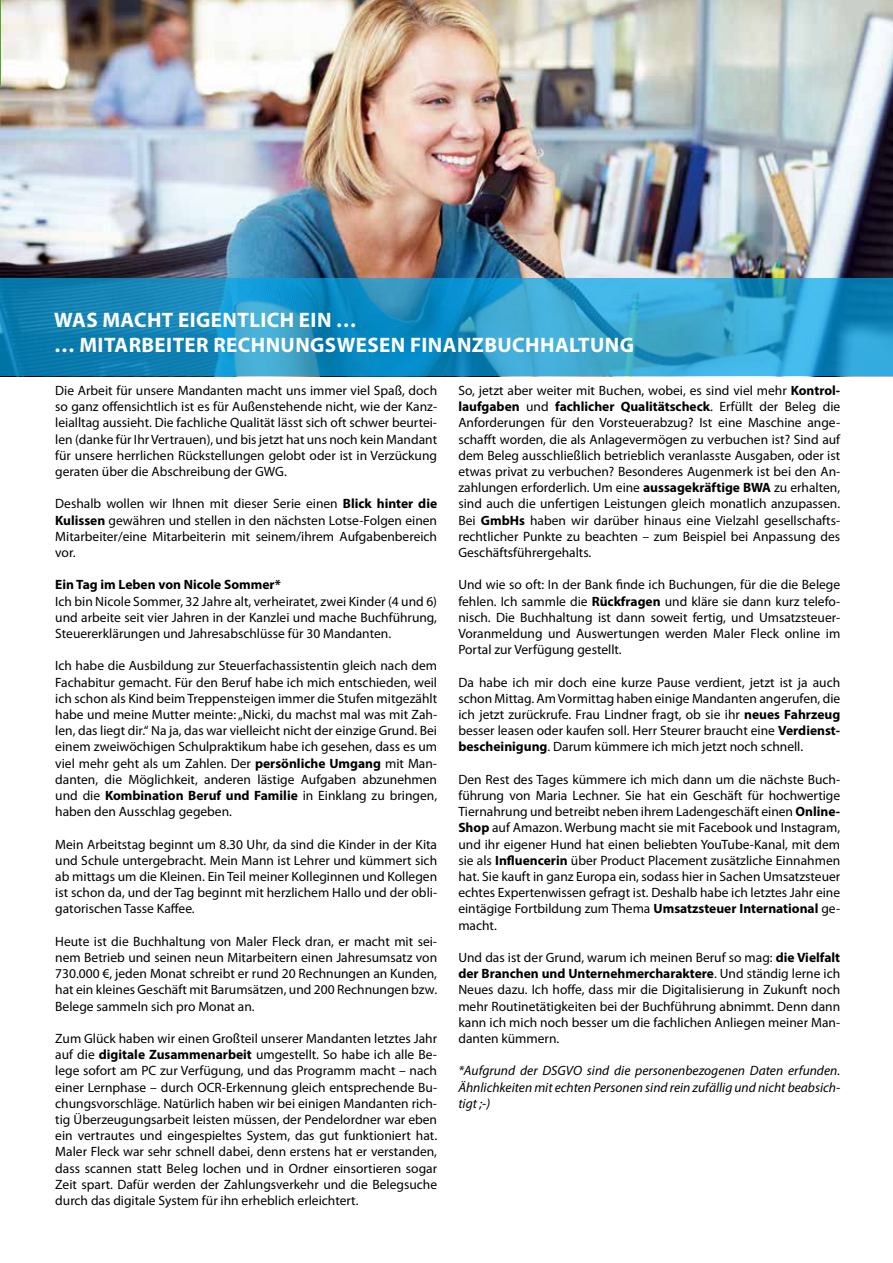
<style>
.page{position:relative;width:893px;height:1263px;background:#fff}
.page>*{position:absolute;margin:0;border:0;box-sizing:border-box;transform-origin:0 0}
.t1{font:700 21px/25.2px "Myriad Pro";letter-spacing:.02em;color:#fff}
.t2{font:13.5px/16.2px "Myriad Pro";color:#000;text-align:justify}
.t3{font:italic 13.5px/16.2px "Myriad Pro";color:#000;text-align:justify}
.t4{font:700 13.5px "Myriad Pro";color:#000}
.s1{font-weight:700}
</style>
<div class="page">
<img style="left:1px;top:0;width:892px;height:279px">
<svg style="left:1px;top:279px;width:892px;height:97px;background:#2395c6"></svg>
<hr style="left:0;top:0;width:1px;height:85px;background:#52a625">
<h1 class="t1" style="left:54px;top:307px;width:582px">WAS MACHT EIGENTLICH EIN …<br>… MITARBEITER RECHNUNGSWESEN FINANZBUCHHALTUNG</h1>
<p class="t2" style="left:55px;top:382px;width:383px">Die Arbeit für unsere Mandanten macht uns immer viel Spaß, doch so ganz offensichtlich ist es für Außenstehende nicht, wie der Kanz&shy;leialltag aussieht. Die fachliche Qualität lässt sich oft schwer beurtei&shy;len (danke für Ihr Vertrauen), und bis jetzt hat uns noch kein Mandant für unsere herrlichen Rückstellungen gelobt oder ist in Verzückung geraten über die Abschreibung der GWG.</p>
<p class="t2" style="left:55px;top:495px;width:383px">Deshalb wollen wir Ihnen mit dieser Serie einen <span class="s1">Blick hinter die Kulissen</span> gewähren und stellen in den nächsten Lotse-Folgen einen Mitarbeiter/eine Mitarbeiterin mit seinem/ihrem Aufgabenbereich vor.</p>
<p class="t4" style="left:55px;top:576px;width:227px">Ein Tag im Leben von Nicole Sommer*</p>
<p class="t2" style="left:55px;top:593px;width:383px">Ich bin Nicole Sommer, 32 Jahre alt, verheiratet, zwei Kinder (4 und 6) und arbeite seit vier Jahren in der Kanzlei und mache Buchführung, Steuererklärungen und Jahresabschlüsse für 30 Mandanten.</p>
<p class="t2" style="left:55px;top:657px;width:383px">Ich habe die Ausbildung zur Steuerfachassistentin gleich nach dem Fachabitur gemacht. Für den Beruf habe ich mich entschieden, weil ich schon als Kind beim Treppensteigen immer die Stufen mitgezählt habe und meine Mutter meinte: „Nicki, du machst mal was mit Zah&shy;len, das liegt dir.“ Na ja, das war vielleicht nicht der einzige Grund. Bei einem zweiwöchigen Schulpraktikum habe ich gesehen, dass es um viel mehr geht als um Zahlen. Der <span class="s1">persönliche Umgang</span> mit Man&shy;danten, die Möglichkeit, anderen lästige Aufgaben abzunehmen und die <span class="s1">Kombination Beruf und Familie</span> in Einklang zu bringen, haben den Ausschlag gegeben.</p>
<p class="t2" style="left:55px;top:836px;width:383px">Mein Arbeitstag beginnt um 8.30 Uhr, da sind die Kinder in der Kita und Schule untergebracht. Mein Mann ist Lehrer und kümmert sich ab mittags um die Kleinen. Ein Teil meiner Kolleginnen und Kollegen ist schon da, und der Tag beginnt mit herzlichem Hallo und der obli&shy;gatorischen Tasse Kaffee.</p>
<p class="t2" style="left:55px;top:933px;width:383px">Heute ist die Buchhaltung von Maler Fleck dran, er macht mit sei&shy;nem Betrieb und seinen neun Mitarbeitern einen Jahresumsatz von 730.000 €, jeden Monat schreibt er rund 20 Rechnungen an Kunden, hat ein kleines Geschäft mit Barumsätzen, und 200 Rechnungen bzw.<br>Belege sammeln sich pro Monat an.</p>
<p class="t2" style="left:55px;top:1030px;width:383px">Zum Glück haben wir einen Großteil unserer Mandanten letztes Jahr auf die <span class="s1">digitale Zusammenarbeit</span> umgestellt. So habe ich alle Be&shy;lege sofort am PC zur Verfügung, und das Programm macht – nach einer Lernphase – durch OCR-Erkennung gleich entsprechende Bu&shy;chungsvorschläge. Natürlich haben wir bei einigen Mandanten rich&shy;tig Überzeugungsarbeit leisten müssen, der Pendelordner war eben ein vertrautes und eingespieltes System, das gut funktioniert hat.<br>Maler Fleck war sehr schnell dabei, denn erstens hat er verstanden, dass scannen statt Beleg lochen und in Ordner einsortieren sogar Zeit spart. Dafür werden der Zahlungsverkehr und die Belegsuche durch das digitale System für ihn erheblich erleichtert.</p>
<p class="t2" style="left:458px;top:382px;width:383px">So, jetzt aber weiter mit Buchen, wobei, es sind viel mehr <span class="s1">Kontrol&shy;laufgaben</span> und <span class="s1">fachlicher Qualitätscheck</span>. Erfüllt der Beleg die Anforderungen für den Vorsteuerabzug? Ist eine Maschine ange&shy;schafft worden, die als Anlagevermögen zu verbuchen ist? Sind auf dem Beleg ausschließlich betrieblich veranlasste Ausgaben, oder ist etwas privat zu verbuchen? Besonderes Augenmerk ist bei den An&shy;zahlungen erforderlich. Um eine <span class="s1">aussagekräftige BWA</span> zu erhalten, sind auch die unfertigen Leistungen gleich monatlich anzupassen.<br>Bei <span class="s1">GmbHs</span> haben wir darüber hinaus eine Vielzahl gesellschafts&shy;rechtlicher Punkte zu beachten – zum Beispiel bei Anpassung des Geschäftsführergehalts.</p>
<p class="t2" style="left:458px;top:576px;width:383px">Und wie so oft: In der Bank finde ich Buchungen, für die die Belege fehlen. Ich sammle die <span class="s1">Rückfragen</span> und kläre sie dann kurz telefo&shy;nisch. Die Buchhaltung ist dann soweit fertig, und Umsatzsteuer-Voranmeldung und Auswertungen werden Maler Fleck online im Portal zur Verfügung gestellt.</p>
<p class="t2" style="left:458px;top:674px;width:383px">Da habe ich mir doch eine kurze Pause verdient, jetzt ist ja auch schon Mittag. Am Vormittag haben einige Mandanten angerufen, die ich jetzt zurückrufe. Frau Lindner fragt, ob sie ihr <span class="s1">neues Fahrzeug </span>besser leasen oder kaufen soll. Herr Steurer braucht eine <span class="s1">Verdienst&shy;bescheinigung</span>. Darum kümmere ich mich jetzt noch schnell.</p>
<p class="t2" style="left:458px;top:771px;width:383px">Den Rest des Tages kümmere ich mich dann um die nächste Buch&shy;führung von Maria Lechner. Sie hat ein Geschäft für hochwertige Tiernahrung und betreibt neben ihrem Ladengeschäft einen <span class="s1">Online-Shop</span> auf Amazon. Werbung macht sie mit Facebook und Instagram, und ihr eigener Hund hat einen beliebten YouTube-Kanal, mit dem sie als <span class="s1">Influencerin</span> über Product Placement zusätzliche Einnahmen hat. Sie kauft in ganz Europa ein, sodass hier in Sachen Umsatzsteuer echtes Expertenwissen gefragt ist. Deshalb habe ich letztes Jahr eine eintägige Fortbildung zum Thema <span class="s1">Umsatzsteuer International</span> ge&shy;macht.</p>
<p class="t2" style="left:458px;top:949px;width:383px">Und das ist der Grund, warum ich meinen Beruf so mag: <span class="s1">die Vielfalt der Branchen und Unternehmercharaktere</span>. Und ständig lerne ich Neues dazu. Ich hoffe, dass mir die Digitalisierung in Zukunft noch mehr Routinetätigkeiten bei der Buchführung abnimmt. Denn dann kann ich mich noch besser um die fachlichen Anliegen meiner Man&shy;danten kümmern.</p>
<p class="t3" style="left:458px;top:1062px;width:383px">*Aufgrund der DSGVO sind die personenbezogenen Daten erfunden.<br>Ähnlichkeiten mit echten Personen sind rein zufällig und nicht beabsich&shy;tigt ;-)</p>
</div>
